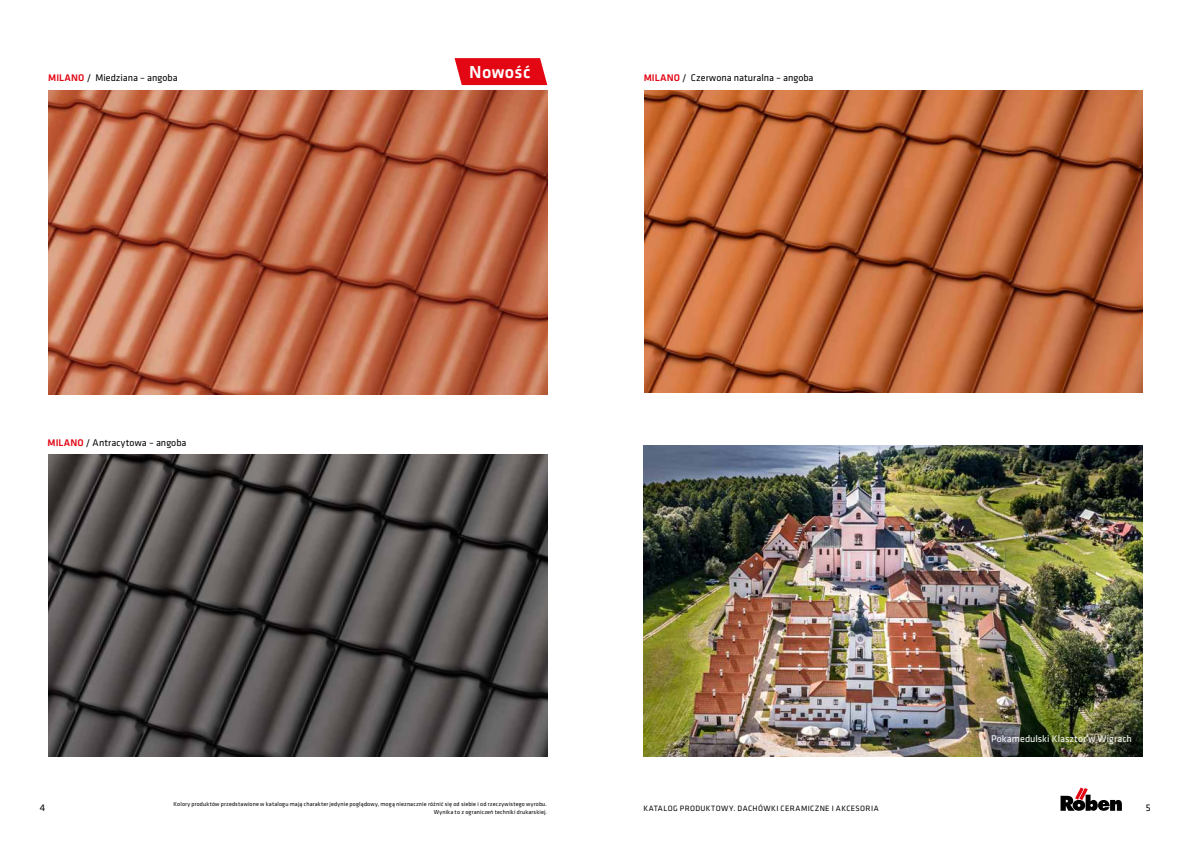
<style>
.page{position:relative;width:1191px;height:842px;background:#fff}
.page>*{position:absolute;margin:0;border:0;box-sizing:border-box;transform-origin:0 0}
.t1{font:500 18px "Klavika Basic";letter-spacing:.02em;color:#fff}
.t2{font:10px "Klavika Basic";letter-spacing:.005em;color:#000}
.t3{font:10px "Klavika Basic";letter-spacing:.005em;color:#fff}
.t4{font:8px "Klavika Basic";letter-spacing:.05em;color:#000}
.t5{font:6px/7.2px "Klavika Basic";letter-spacing:.025em;color:#000;text-align:right}
.s1{font-weight:500;color:#e30613}
</style>
<div class="page">
<svg style="left:1060px;top:787px;width:61px;height:24px"></svg>
<img style="left:643px;top:446px;width:499px;height:310px">
<img style="left:644px;top:91px;width:498px;height:301px">
<svg style="left:454px;top:58px;width:93px;height:27px;background:#e51a26"></svg>
<img style="left:49px;top:455px;width:498px;height:301px">
<img style="left:48px;top:91px;width:499px;height:303px">
<h1 class="t1" style="left:469px;top:60px;width:63px">Nowość</h1>
<h2 class="t2" style="left:48px;top:71px;width:131px"><span class="s1">MILANO</span> / Miedziana – angoba</h2>
<h2 class="t2" style="left:643px;top:71px;width:171px"><span class="s1">MILANO</span> / Czerwona naturalna – angoba</h2>
<h2 class="t2" style="left:48px;top:436px;width:140px"><span class="s1">MILANO</span> / Antracytowa – angoba</h2>
<h2 class="t3" style="left:991px;top:732px;width:142px">Pokamedulski Klasztor w Wigrach</h2>
<p class="t5" style="left:174px;top:801px;width:375px">Kolory produktów przedstawione w katalogu mają charakter jedynie poglądowy, mogą nieznacznie różnić się od siebie i od rzeczywistego wyrobu.<br>Wynika to z ograniczeń techniki drukarskiej.</p>
<h2 class="t2" style="left:40px;top:801px;width:7px">4</h2>
<h3 class="t4" style="left:643px;top:803px;width:237px">KATALOG PRODUKTOWY. DACHÓWKI CERAMICZNE I AKCESORIA</h3>
<h2 class="t2" style="left:1146px;top:801px;width:6px">5</h2>
</div>
